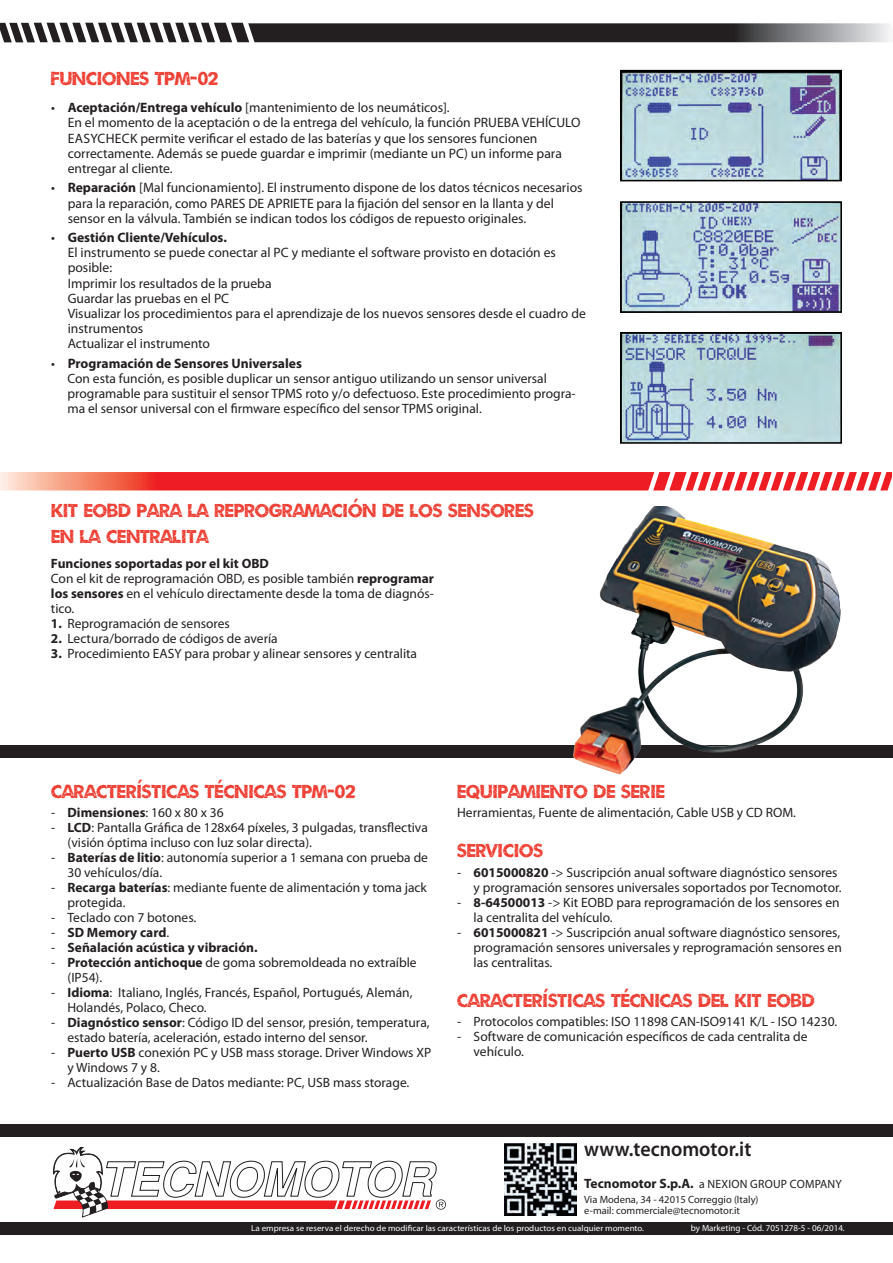
<style>
.page{position:relative;width:893px;height:1263px;background:#fff}
.page>*{position:absolute;margin:0;border:0;box-sizing:border-box;transform-origin:0 0}
.t1{font:21px/25.2px "Umbrage";color:#ee3f34}
.t2{font:600 21px "Myriad Pro";color:#231f20;scale:.95 1}
.t3{font:13.65px/15.1px "Myriad Pro";color:#231f20}
.t4{font:700 13.65px "Myriad Pro";color:#231f20}
.t5{font:13.5px/15px "Myriad Pro";color:#231f20}
.t6{font:700 13.5px "Myriad Pro";color:#231f20}
.t7{font:12px "Myriad Pro";letter-spacing:.02em;color:#231f20}
.t8{font:10.5px/10.5px "Myriad Pro";color:#231f20}
.t9{font:9px "Myriad Pro";color:#fff}
.t10{font:8.55px "Myriad Pro";color:#fff;scale:1.05 1}
.s1{font-weight:700}
.s2{font-weight:400}
.s3{font-weight:400;font-size:12px}
</style>
<div class="page">
<svg style="left:0;top:23px;width:890px;height:19px;background:#504e4f"></svg>
<div style="left:0;top:1222px;width:893px;height:13px;background:#231f20"></div>
<div style="left:0;top:1124px;width:893px;height:13px;background:#231f20"></div>
<svg style="left:0;top:472px;width:892px;height:18px;background:#f14949"></svg>
<div style="left:0;top:745px;width:893px;height:13px;background:#231f20"></div>
<svg style="left:53px;top:1148px;width:393px;height:69px"></svg>
<img style="left:504px;top:1143px;width:73px;height:73px">
<img style="left:573px;top:506px;width:268px;height:269px">
<img style="left:623px;top:335px;width:216px;height:106px">
<div style="left:620px;top:332px;width:222px;height:112px;border:2px solid #000"></div>
<img style="left:623px;top:204px;width:216px;height:106px">
<div style="left:620px;top:201px;width:222px;height:112px;border:2px solid #000"></div>
<img style="left:623px;top:73px;width:216px;height:105px">
<div style="left:620px;top:70px;width:222px;height:111px;border:2px solid #000"></div>
<h1 class="t1" style="left:51px;top:65px;width:169px">FUNCIONES TPM-02</h1>
<p class="t3" style="left:68px;top:100px;width:514px;text-indent:-17px">• <span class="s1">Aceptación/Entrega vehículo</span> [mantenimiento de los neumáticos].<br>En el momento de la aceptación o de la entrega del vehículo, la función PRUEBA VEHÍCULO<br>EAsychec</p>
<p class="t3" style="left:68px;top:130px;width:496px;text-indent:62px">K permite verificar el estado de las baterías y que los sensores funcionen correctamente. Además se puede guardar e imprimir (mediante un PC) un informe para entregar al cliente.</p>
<p class="t3" style="left:68px;top:180px;width:516px;text-indent:-17px">• <span class="s1">Reparación</span> [Mal funcionamiento]. El instrumento dispone de los datos técnicos necesarios para la reparación, como PARES DE APRIETE para la fijación del sensor en la llanta y del sensor en la válvula. También se indican todos los códigos de repuesto originales.</p>
<p class="t3" style="left:68px;top:230px;width:520px;text-indent:-17px">• <span class="s1">Gestión Cliente/Vehículos.<br></span>El instrumento se puede conectar al PC y mediante el software provisto en dotación es posible:<br>Imprimir los resultados de la prueba<br>Guardar las pruebas en el PC<br>Visualizar los procedimientos para el aprendizaje de los nuevos sensores desde el cuadro de instrumentos<br>Actualizar el instrumento</p>
<p class="t4" style="left:51px;top:354px;width:252px"><span class="s2">•</span> Programación de Sensores Universales</p>
<p class="t5" style="left:68px;top:370px;width:510px">Con esta función, es posible duplicar un sensor antiguo utilizando un sensor universal programable para sustituir el sensor TPMS roto y/o defectuoso. Este procedimiento progra&shy;ma el sensor universal con el firmware específico del sensor TPMS original.</p>
<h1 class="t1" style="left:51px;top:498px;width:484px">KIT EOBD PARA LA REPROGRAMACIÓN DE LOS SENSORES<br>EN LA CENTRALITA</h1>
<p class="t5" style="left:51px;top:556px;width:385px"><span class="s1">Funciones soportadas por el kit OBD<br></span>Con el kit de reprogramación OBD, es posible también <span class="s1">reprogramar los sensores</span> en el vehículo directamente desde la toma de diagnós&shy;tico.</p>
<p class="t5" style="left:51px;top:616px;width:180px"><span class="s1">1.</span> Reprogramación de sensores</p>
<p class="t5" style="left:51px;top:631px;width:228px"><span class="s1">2.</span> Lectura/borrado de códigos de avería</p>
<p class="t5" style="left:51px;top:646px;width:368px"><span class="s1">3.</span> Procedimiento EASY para probar y alinear sensores y centralita</p>
<h1 class="t1" style="left:51px;top:778px;width:306px">CARACTERÍSTICAS TÉCNICAS TPM-02</h1>
<p class="t5" style="left:51px;top:805px;width:174px">- <span class="s1">Dimensiones</span>: 160 x 80 x 36</p>
<p class="t5" style="left:68px;top:820px;width:362px;text-indent:-16px">- <span class="s1">LCD</span>: Pantalla Gráfica de 128x64 píxeles, 3 pulgadas, transflectiva (visión óptima incluso con luz solar directa).</p>
<p class="t5" style="left:68px;top:850px;width:362px;text-indent:-16px">- <span class="s1">Baterías de litio</span>: autonomía superior a 1 semana con prueba de<br>30 vehículos/día.</p>
<p class="t5" style="left:68px;top:880px;width:361px;text-indent:-16px">- <span class="s1">Recarga baterías</span>: mediante fuente de alimentación y toma jack protegida.</p>
<p class="t5" style="left:51px;top:910px;width:147px">- Teclado con 7 botones.</p>
<p class="t6" style="left:51px;top:924px;width:120px"><span class="s2">-</span> SD Memory card<span class="s2">.</span></p>
<p class="t6" style="left:51px;top:939px;width:208px"><span class="s2">-</span> Señalación acústica y vibración.</p>
<p class="t5" style="left:68px;top:955px;width:351px;text-indent:-16px">- <span class="s1">Protección antichoque</span> de goma sobremoldeada no extraíble (IP54).</p>
<p class="t5" style="left:68px;top:985px;width:346px;text-indent:-16px">- <span class="s1">Idioma</span>: Italiano, Inglés, Francés, Español, Portugués, Alemán,<br>Holandés, Polaco, Checo.</p>
<p class="t5" style="left:68px;top:1015px;width:364px;text-indent:-16px">- <span class="s1">Diagnóstico sensor</span>: Código ID del sensor, presión, temperatura, estado batería, aceleración, estado interno del sensor.</p>
<p class="t5" style="left:68px;top:1045px;width:365px;text-indent:-16px">- <span class="s1">Puerto USB</span> conexión PC y USB mass storage. Driver Windows XP y Windows 7 y 8.</p>
<p class="t5" style="left:51px;top:1075px;width:360px">- Actualización Base de Datos mediante: PC, USB mass storage.</p>
<h1 class="t1" style="left:457px;top:778px;width:209px">EQUIPAMIENTO DE SERIE</h1>
<p class="t5" style="left:457px;top:805px;width:340px">Herramientas, Fuente de alimentación, Cable USB y CD ROM.</p>
<h1 class="t1" style="left:457px;top:838px;width:87px">SERVICIOS</h1>
<p class="t5" style="left:457px;top:864px;width:386px;text-align:right">- <span class="s1">6015000820</span> -&gt; Suscripción anual software diagnóstico sensores y programación sensores universales soportados por Tecnomotor.</p>
<p class="t5" style="left:474px;top:894px;width:368px;text-indent:-16px">- <span class="s1">8-64500013</span> -&gt; Kit EOBD para reprogramación de los sensores en la centralita del vehículo.</p>
<p class="t5" style="left:474px;top:924px;width:370px;text-indent:-16px">- <span class="s1">6015000821</span> -&gt; Suscripción anual software diagnóstico sensores, programación sensores universales y reprogramación sensores en las centralitas.</p>
<h1 class="t1" style="left:457px;top:987px;width:359px">CARACTERÍSTICAS TÉCNICAS DEL KIT EOBD</h1>
<p class="t5" style="left:457px;top:1014px;width:382px">- Protocolos compatibles: ISO 11898 CAN-ISO9141 K/L - ISO 14230.</p>
<p class="t5" style="left:474px;top:1029px;width:335px;text-indent:-16px">- Software de comunicación específicos de cada centralita de vehículo.</p>
<h1 class="t2" style="left:584px;top:1135px;width:177px">www.tecnomotor.it</h1>
<p class="t6" style="left:584px;top:1175px;width:151px">Tecnomotor S.p.A. <span class="s3">a Nexion</span></p>
<p class="t7" style="left:750px;top:1177px;width:56px">GrouP Comp</p>
<p class="t7" style="left:820px;top:1177px;width:23px">any</p>
<p class="t8" style="left:584px;top:1194px;width:176px">Via Modena, 34 - 42015 Correggio (Italy) e-mail: commerciale@tecnomotor.it</p>
<p class="t10" style="left:251px;top:1223px;width:376px">La empresa se reserva el derecho de modificar las características de los productos en cualquier momento.</p>
<p class="t9" style="left:691px;top:1223px;width:155px">by Marketing - Cód. 7051278-5 - 06/2014.</p>
</div>
